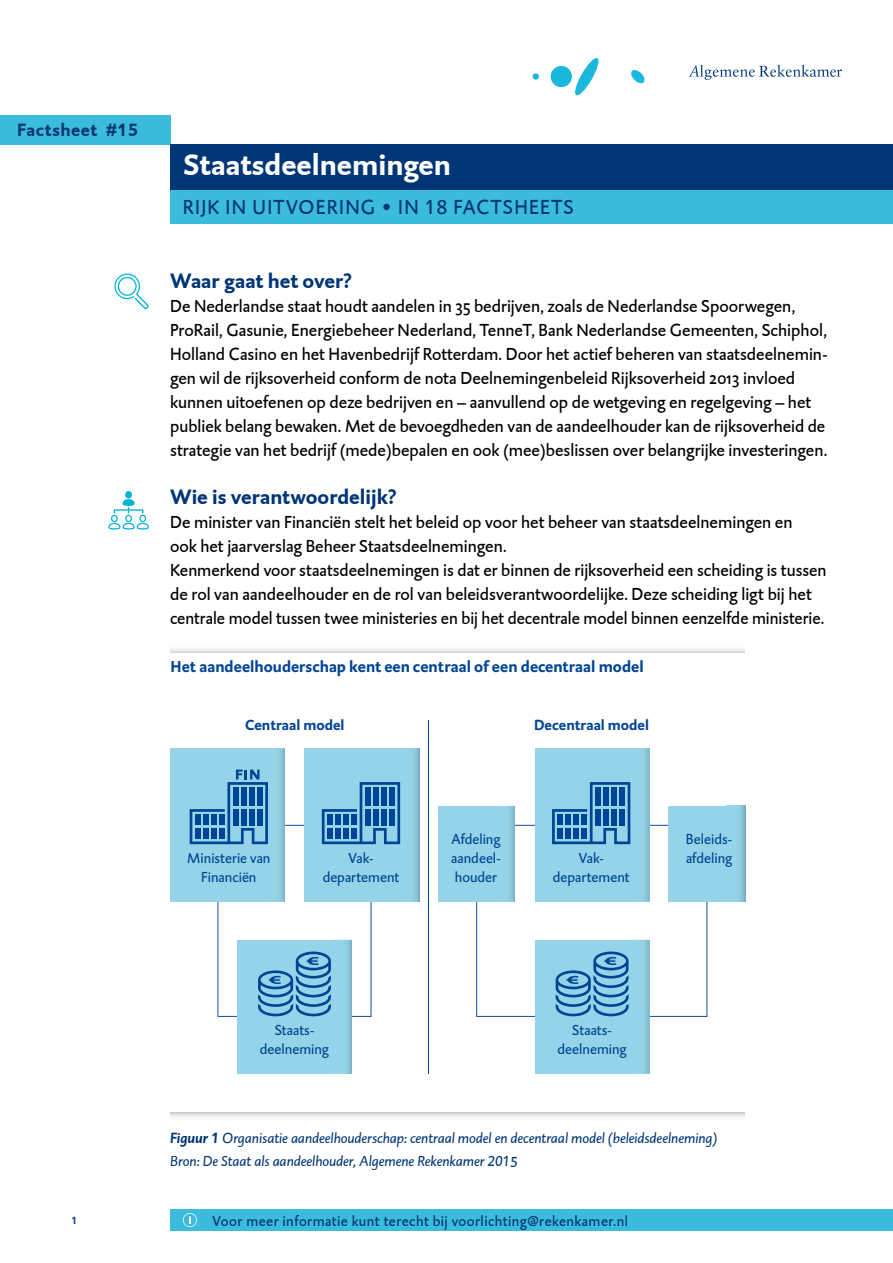
<style>
.page{position:relative;width:893px;height:1263px;background:#fff}
.page>*{position:absolute;margin:0;border:0;box-sizing:border-box;transform-origin:0 0}
.Kop_arcering_diap_do{font:700 30px "DTL Caspari T";color:#fff}
._6_Kop_2{font:700 21px "DTL Caspari T";color:#003576}
.Kop_arcering_PMS_306{font:21px "DTL Caspari T";letter-spacing:.055em;color:#003576}
._0_Platte_tekst{font:18px/24px "DTL Caspari ST";color:#000}
._5_Kop_1{font:700 18px "DTL Caspari T";letter-spacing:.03em;color:#003576}
.t1{font:700 16.2px "DTL Caspari T";color:#004595}
._19_bijschrift{font:italic 15px "DTL Caspari T";letter-spacing:-.005em;color:#003576}
.t2{font:15px "DTL Caspari T";letter-spacing:.03em;color:#003576}
.t3{font:15px "DTL Caspari ST";color:#003576}
.t4{font:14.85px/19.2px "DTL Caspari T";color:#004595;text-align:center}
.t5{font:700 14.85px "DTL Caspari T";color:#004595}
.s1{font-weight:700}
</style>
<div class="page">
<div style="left:170px;top:1210px;width:723px;height:21px;background:#3bbcdc"></div>
<div style="left:533px;top:73px;width:6px;height:7px;background:#1bb8dc;border-radius:50%"></div>
<div style="left:551px;top:66px;width:21px;height:21px;background:#1bb8dc;border-radius:50%"></div>
<svg style="left:575px;top:58px;width:24px;height:38px"></svg>
<svg style="left:631px;top:70px;width:14px;height:14px"></svg>
<svg style="left:689px;top:65px;width:153px;height:15px"></svg>
<div style="left:0;top:115px;width:170px;height:30px;background:#3bbcdc"></div>
<div style="left:170px;top:145px;width:723px;height:46px;background:#003576"></div>
<div style="left:170px;top:190px;width:723px;height:34px;background:#3bbcdc"></div>
<div style="left:170px;top:748px;width:115px;height:153px;background:#95d4e8"></div>
<div style="left:438px;top:806px;width:77px;height:95px;background:#95d4e8"></div>
<div style="left:669px;top:806px;width:76px;height:95px;background:#95d4e8"></div>
<svg style="left:171px;top:1112px;width:574px;height:5px"></svg>
<svg style="left:171px;top:649px;width:574px;height:4px"></svg>
<svg style="left:400px;top:748px;width:19px;height:153px"></svg>
<svg style="left:741px;top:806px;width:4px;height:95px"></svg>
<hr style="left:429px;top:720px;width:1px;height:354px;background:#004595">
<svg style="left:190px;top:748px;width:210px;height:326px"></svg>
<svg style="left:476px;top:748px;width:231px;height:326px"></svg>
<svg style="left:114px;top:273px;width:35px;height:36px"></svg>
<div style="left:125px;top:491px;width:7px;height:7px;background:#00b4d8;border-radius:50%"></div>
<svg style="left:108px;top:499px;width:41px;height:31px"></svg>
<h1 class="_5_Kop_1" style="left:17px;top:118px;width:123px">Factsheet #15</h1>
<p class="Kop_arcering_diap_do" style="left:183px;top:145px;width:269px">Staatsdeelnemingen</p>
<p class="Kop_arcering_PMS_306" style="left:183px;top:194px;width:392px">RIJK IN UITVOERING • IN 18 FACTSHEETS</p>
<h2 class="_6_Kop_2" style="left:170px;top:267px;width:183px">Waar gaat het over?</h2>
<p class="_0_Platte_tekst" style="left:170px;top:294px;width:659px">De Nederlandse staat houdt aandelen in 35 bedrijven, zoals de Nederlandse Spoorwegen, ProRail, Gasunie, Energiebeheer Nederland, TenneT, Bank Nederlandse Gemeenten, Schiphol, Holland Casino en het Havenbedrijf Rotterdam. Door het actief beheren van staatsdeelnemin&shy;gen wil de rijksoverheid conform de nota Deelnemingenbeleid Rijksoverheid 2013 invloed kunnen uitoefenen op deze bedrijven en – aanvullend op de wetgeving en regelgeving – het publiek belang bewaken. Met de bevoegdheden van de aandeelhouder kan de rijksoverheid de strategie van het bedrijf (mede)bepalen en ook (mee)beslissen over belangrijke investeringen.</p>
<h2 class="_6_Kop_2" style="left:170px;top:483px;width:227px">Wie is verantwoordelijk?</h2>
<p class="_0_Platte_tekst" style="left:170px;top:510px;width:624px">De minister van Financiën stelt het beleid op voor het beheer van staatsdeelnemingen en ook het jaarverslag Beheer Staatsdeelnemingen.</p>
<p class="_0_Platte_tekst" style="left:170px;top:558px;width:658px">Kenmerkend voor staatsdeelnemingen is dat er binnen de rijksoverheid een scheiding is tussen de rol van aandeelhouder en de rol van beleidsverantwoordelijke. Deze scheiding ligt bij het centrale model tussen twee ministeries en bij het decentrale model binnen eenzelfde ministerie.</p>
<p class="t1" style="left:171px;top:655px;width:475px">Het aandeelhouderschap kent een centraal of een decentraal model</p>
<p class="t5" style="left:245px;top:715px;width:101px">Centraal model</p>
<p class="t5" style="left:534px;top:715px;width:116px">Decentraal model</p>
<p class="t4" style="left:451px;top:829px;width:51px;text-align:justify">Afdeling aandeel&shy;houder</p>
<p class="t4" style="left:686px;top:829px;width:48px;text-align:left">Beleids&shy;afdeling</p>
<p class="t4" style="left:187px;top:849px;width:85px">Ministerie van<br>Financiën</p>
<p class="t4" style="left:323px;top:849px;width:78px">Vak&shy;departement</p>
<p class="t4" style="left:553px;top:849px;width:78px">Vak&shy;departement</p>
<p class="t4" style="left:260px;top:1021px;width:70px">Staats&shy;deelneming</p>
<p class="t4" style="left:558px;top:1021px;width:70px">Staats&shy;deelneming</p>
<p class="_19_bijschrift" style="left:170px;top:1129px;width:549px"><span class="s1">Figuur 1</span> Organisatie aandeelhouderschap: centraal model en decentraal model (beleidsdeelneming)</p>
<p class="_19_bijschrift" style="left:170px;top:1151px;width:349px">Bron: De Staat als aandeelhouder, Algemene Rekenkamer 2015</p>
<p class="t3" style="left:72px;top:1210px;width:6px">1</p>
<p class="t2" style="left:213px;top:1212px;width:417px">Voor meer informatie kunt terecht bij voorlichting@rekenkamer.nl</p>
</div>
